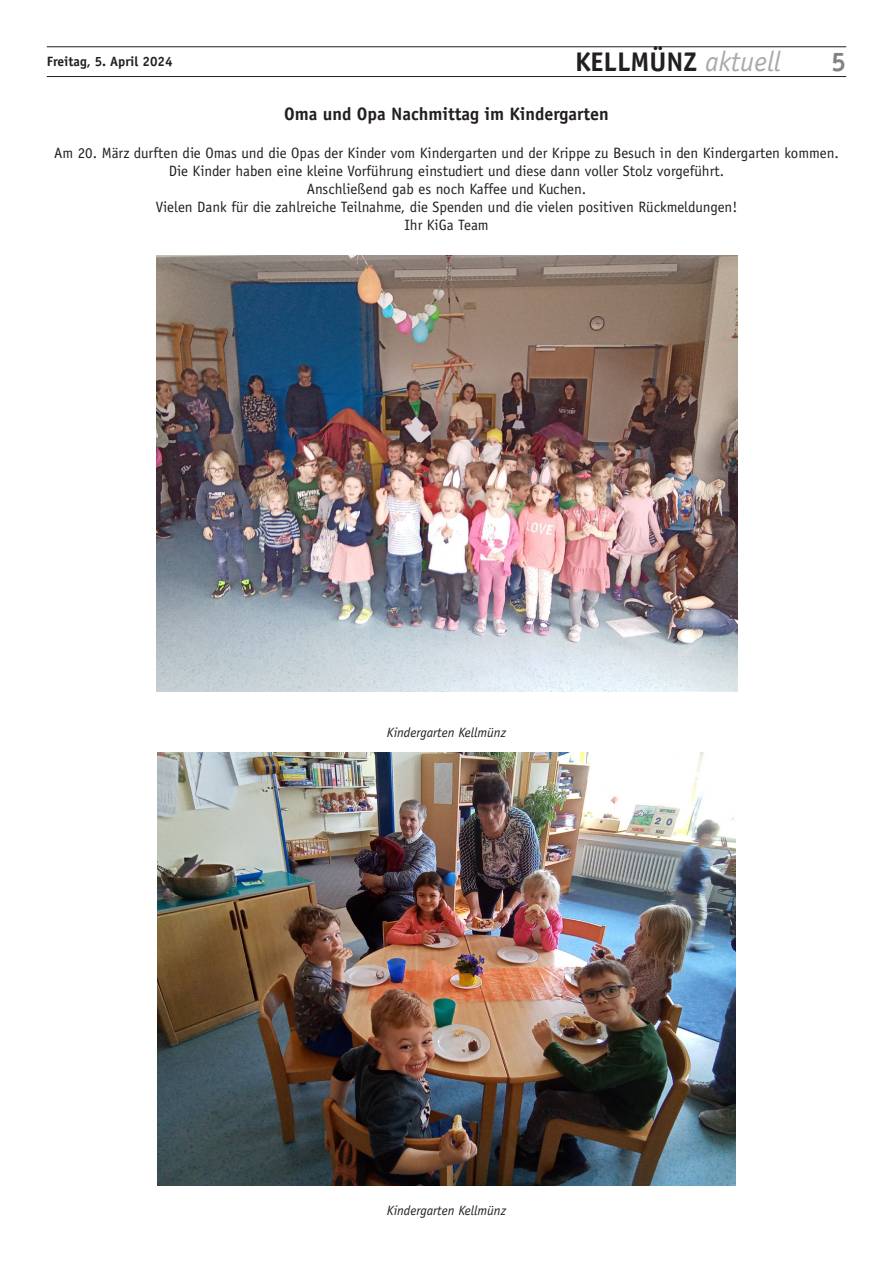
<style>
.page{position:relative;width:893px;height:1263px;background:#fff}
.page>*{position:absolute;margin:0;border:0;box-sizing:border-box;transform-origin:0 0}
.t1{font:700 27px "Officina Sans";color:#231f20}
.t2{font:700 27px "Officina Sans";color:#808285}
.t3{font:700 18px "Officina Sans";color:#231f20}
.t4{font:15px/18px "Officina Sans";color:#231f20;text-align:center}
.t5{font:italic 13.5px "Officina Sans";color:#231f20}
.t6{font:700 13.5px "Officina Sans";color:#231f20}
.s1{font-weight:400;font-style:italic;font-size:28.35px;color:#a8a9ad}
</style>
<div class="page">
<hr style="left:47px;top:76px;width:799px;height:1px;background:#231f20">
<hr style="left:47px;top:47px;width:799px;height:1px;background:#231f20">
<img style="left:156px;top:256px;width:581px;height:435px">
<img style="left:158px;top:752px;width:577px;height:434px">
<p class="t6" style="left:47px;top:53px;width:127px">Freitag, 5. April 2024</p>
<h1 class="t1" style="left:575px;top:45px;width:207px">KELLMÜNZ <span class="s1">aktuell</span></h1>
<h1 class="t2" style="left:831px;top:45px;width:17px">5</h1>
<p class="t3" style="left:284px;top:103px;width:326px">Oma und Opa Nachmittag im Kindergarten</p>
<p class="t4" style="left:54px;top:144px;width:786px">Am 20. März durften die Omas und die Opas der Kinder vom Kindergarten und der Krippe zu Besuch in den Kindergarten kommen.<br>Die Kinder haben eine kleine Vorführung einstudiert und diese dann voller Stolz vorgeführt.<br>Anschließend gab es noch Kaffee und Kuchen.<br>Vielen Dank für die zahlreiche Teilnahme, die Spenden und die vielen positiven Rückmeldungen!<br>Ihr KiGa Team</p>
<p class="t5" style="left:387px;top:725px;width:121px">Kindergarten Kellmünz</p>
<p class="t5" style="left:387px;top:1202px;width:121px">Kindergarten Kellmünz</p>
</div>
